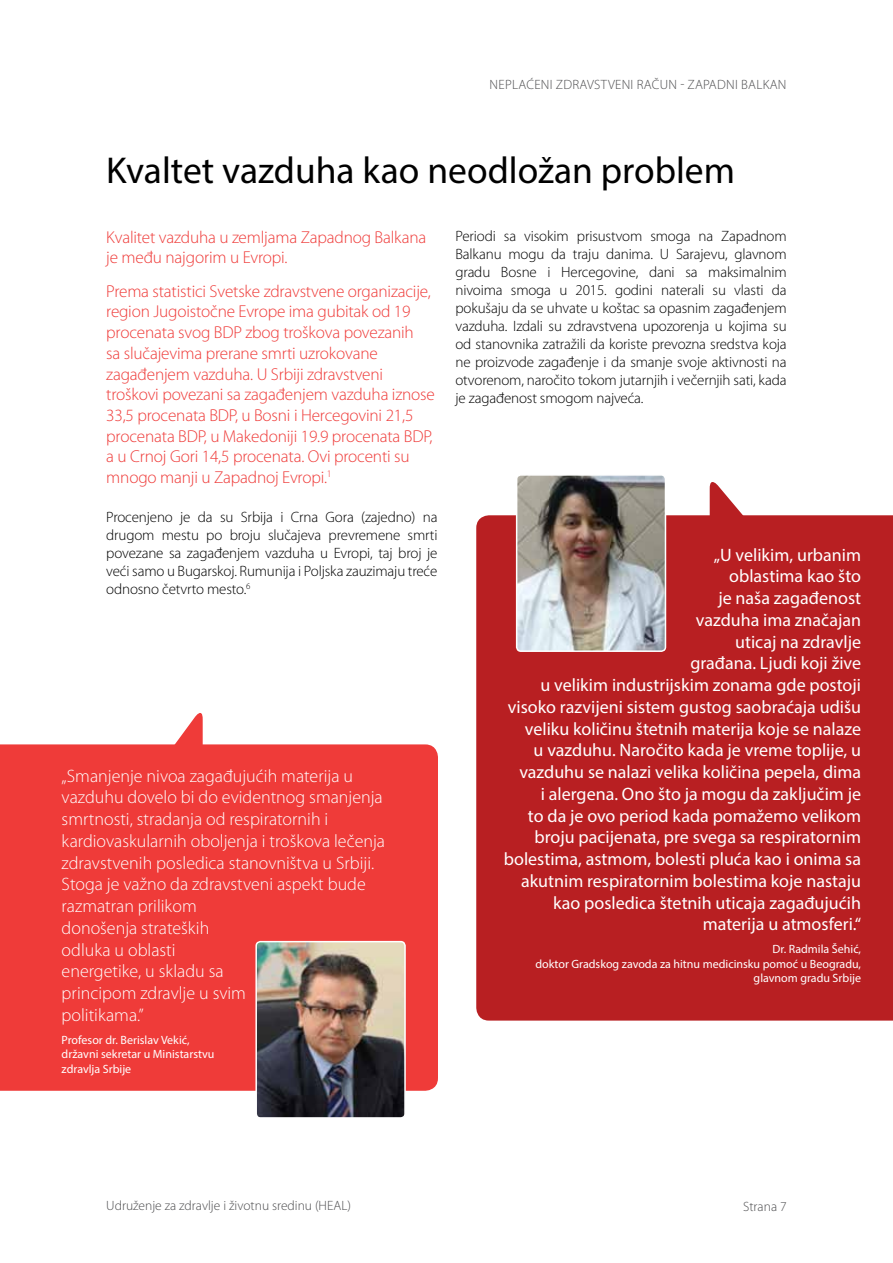
<style>
.page{position:relative;width:893px;height:1263px;background:#fff}
.page>*{position:absolute;margin:0;border:0;box-sizing:border-box;transform-origin:0 0}
.t1{font:37.5px "Myriad Pro";color:#000}
.t2{font:18px/21.8px "Myriad Pro";color:#fff;text-align:right}
.t3{font:300 18px/21.8px "Myriad Pro";color:#fff}
.t4{font:300 17.25px/20.7px "Myriad Pro";letter-spacing:-.01em;color:#ef3b39}
.t5{font:300 15px/18px "Myriad Pro";letter-spacing:-.01em;color:#000;text-align:justify}
.t6{font:300 13.5px "Myriad Pro";color:#4d4d4f}
.t7{font:300 13.5px "Myriad Pro";letter-spacing:.02em;color:#4d4d4f}
.t8{font:12px/14.4px "Myriad Pro";color:#fff}
</style>
<div class="page">
<svg style="left:175px;top:713px;width:28px;height:31px"></svg>
<svg style="left:710px;top:482px;width:33px;height:33px"></svg>
<div style="left:0;top:744px;width:438px;height:347px;background:#ef3b39"></div>
<img style="left:258px;top:944px;width:145px;height:172px">
<div style="left:255px;top:941px;width:151px;height:178px;border:2px solid #fff;border-radius:4px"></div>
<div style="left:476px;top:515px;width:417px;height:505px;background:#b81f22"></div>
<img style="left:519px;top:477px;width:144px;height:172px">
<div style="left:516px;top:474px;width:150px;height:178px;border:2px solid #fff;border-radius:4px"></div>
<p class="t7" style="left:490px;top:77px;width:289px">Neplaćen i zdravstven i račun - ZapadnI Balkan</p>
<h1 class="t1" style="left:106px;top:148px;width:630px">Kvaltet vazduha kao neodložan problem</h1>
<p class="t4" style="left:106px;top:227px;width:322px">Kvalitet vazduha u zemljama Zapadnog Balkana je među najgorim u Evropi.</p>
<p class="t4" style="left:106px;top:281px;width:330px">Prema statistici Svetske zdravstvene organizacije, region Jugoistočne Evrope ima gubitak od 19 procenata svog BDP zbog troškova povezanih<br>sa slučajevima prerane smrti uzrokovane zagađenjem vazduha. U Srbiji zdravstveni troškovi povezani sa zagađenjem vazduha iznose 33,5 procenata BDP, u Bosni i Hercegovini 21,5 procenata BDP, u Makedoniji 19.9 procenata BDP, a u Crnoj Gori 14,5 procenata. Ovi procenti su mnogo manji u Zapadnoj Evropi.<sup>1</sup></p>
<p class="t5" style="left:106px;top:509px;width:333px">Procenjeno je da su Srbija i Crna Gora (zajedno) na drugom mestu po broju slučajeva prevremene smrti povezane sa zagađenjem vazduha u Evropi, taj broj je veći samo u Bugarskoj. Rumunija i Poljska zauzimaju treće odnosno četvrto mesto.<sup>6</sup></p>
<p class="t3" style="left:62px;top:765px;width:325px">„Smanjenje nivoa zagađujućih materija u vazduhu dovelo bi do evidentnog smanjenja smrtnosti, stradanja od respiratornih i kardiovaskularnih oboljenja i troškova lečenja zdravstvenih posledica stanovništva u Srbiji.<br>Stoga je važno da zdravstveni aspekt bude razmatran prilikom<br>donošenja strateških<br>odluka u oblasti<br>energetike, u skladu sa<br>principom zdravlje u svim<br>politikama.”</p>
<p class="t8" style="left:62px;top:1032px;width:154px">Profesor dr. Berislav Vekić, državni sekretar u Ministarstvu zdravlja Srbije</p>
<p class="t5" style="left:455px;top:227px;width:333px">Periodi sa visokim prisustvom smoga na Zapadnom Balkanu mogu da traju danima. U Sarajevu, glavnom gradu Bosne i Hercegovine, dani sa maksimalnim nivoima smoga u 2015. godini naterali su vlasti da pokušaju da se uhvate u koštac sa opasnim zagađenjem vazduha. Izdali su zdravstvena upozorenja u kojima su od stanovnika zatražili da koriste prevozna sredstva koja ne proizvode zagađenje i da smanje svoje aktivnosti na otvorenom, naročito tokom jutarnjih i večernjih sati, kada je zagađenost smogom najveća.</p>
<p class="t2" style="left:504px;top:543px;width:359px">„U velikim, urbanim<br>oblastima kao što<br>je naša zagađenost<br>vazduha ima značajan<br>uticaj na zdravlje<br>građana. Ljudi koji žive<br>u velikim industrijskim zonama gde postoji visoko razvijeni sistem gustog saobraćaja udišu veliku količinu štetnih materija koje se nalaze<br>u vazduhu. Naročito kada je vreme toplije, u vazduhu se nalazi velika količina pepela, dima<br>i alergena. Ono što ja mogu da zaključim je<br>to da je ovo period kada pomažemo velikom broju pacijenata, pre svega sa respiratornim bolestima, astmom, bolesti pluća kao i onima sa akutnim respiratornim bolestima koje nastaju kao posledica štetnih uticaja zagađujućih materija u atmosferi.“</p>
<p class="t8" style="left:536px;top:942px;width:327px;text-align:right">Dr. Radmila Šehić,<br>doktor Gradskog zavoda za hitnu medicinsku pomoć u Beogradu, glavnom gradu Srbije</p>
<p class="t6" style="left:106px;top:1198px;width:246px">Udruženje za zdravlje i životnu sredinu (HEAL)</p>
<p class="t6" style="left:743px;top:1199px;width:45px">Strana 7</p>
</div>
